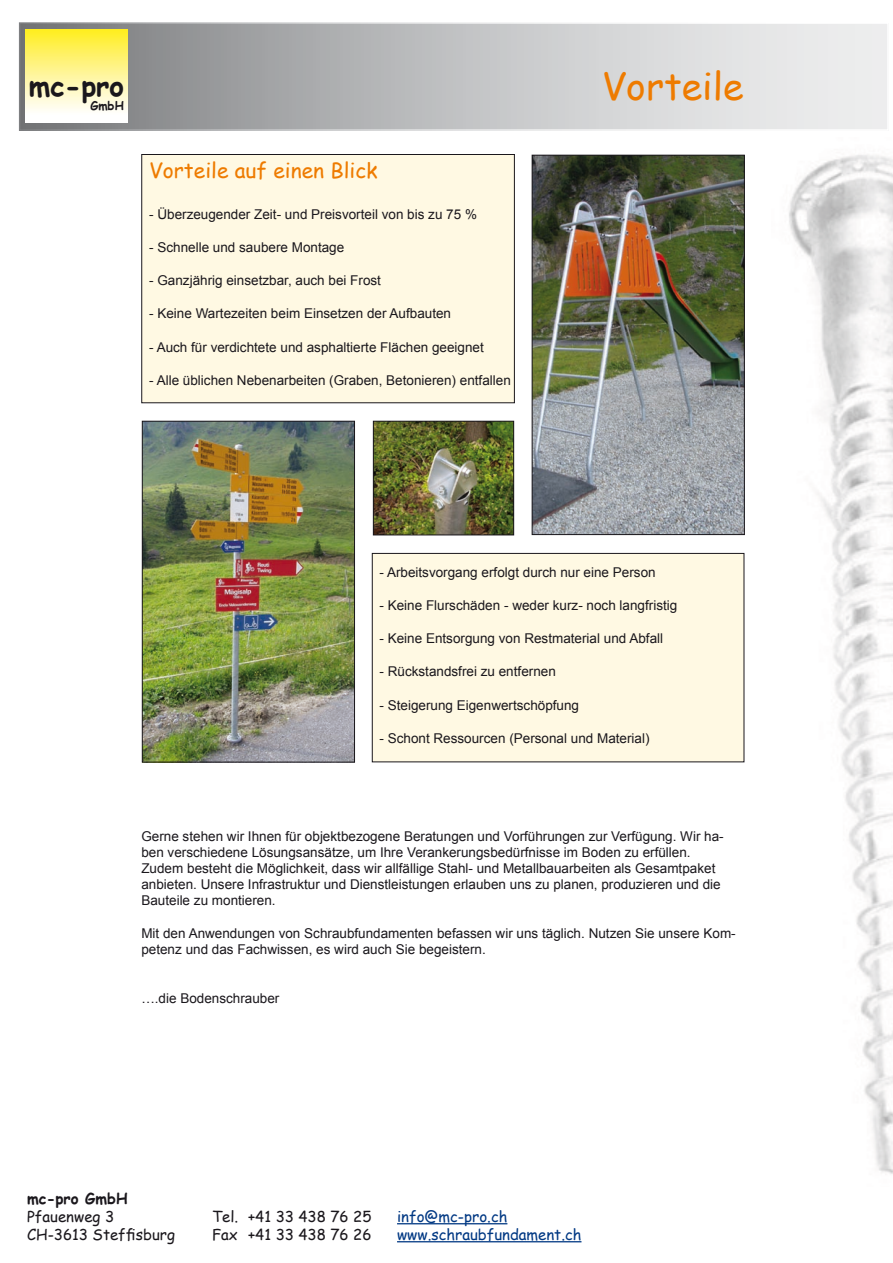
<style>
.page{position:relative;width:893px;height:1263px;background:#fff}
.page>*{position:absolute;margin:0;border:0;box-sizing:border-box;transform-origin:0 0}
.t1{font:37.5px "Comic Sans MS";color:#ee7b00}
.t2{font:700 27.75px "Comic Sans MS";color:#1a171c}
.t3{font:21px "Comic Sans MS";color:#ee7b00}
.t4{font:15px/18px "Comic Sans MS";color:#1a171c}
.t5{font:15px/18px "Comic Sans MS";color:#003883}
.t6{font:700 15px "Comic Sans MS";color:#1a171c}
.t7{font:13.5px/16.2px "Arial";color:#1a171c}
.t8{font:700 11.85px "Comic Sans MS";color:#1a171c}
</style>
<div class="page">
<div style="left:20px;top:23px;width:868px;height:107px;background:linear-gradient(to right,#7b7d7f,#fafbfb)"></div>
<div style="left:19px;top:22px;width:870px;height:109px;border:1px solid #fff"></div>
<div style="left:26px;top:29px;width:102px;height:93px;background:linear-gradient(to bottom,#ffec24,#fff)"></div>
<img style="left:789px;top:155px;width:104px;height:1019px">
<img style="left:375px;top:423px;width:137px;height:110px">
<div style="left:373px;top:421px;width:141px;height:114px;border:1px solid #1a171c"></div>
<div style="left:142px;top:154px;width:372px;height:249px;background:#fff9e3"></div>
<div style="left:141px;top:154px;width:374px;height:249px;border:1px solid #1a171c"></div>
<div style="left:372px;top:553px;width:372px;height:209px;background:#fff9e3"></div>
<div style="left:372px;top:553px;width:372px;height:209px;border:1px solid #1a171c"></div>
<img style="left:534px;top:157px;width:209px;height:376px">
<div style="left:532px;top:155px;width:213px;height:380px;border:1px solid #1a171c"></div>
<img style="left:144px;top:423px;width:209px;height:337px">
<div style="left:142px;top:421px;width:213px;height:341px;border:1px solid #1a171c"></div>
<hr style="left:397px;top:1223px;width:110px;height:1px;background:#003883">
<hr style="left:397px;top:1241px;width:184px;height:1px;background:#003883">
<h2 class="t2" style="left:29px;top:66px;width:97px">mc-pro</h2>
<p class="t8" style="left:90px;top:97px;width:35px">GmbH</p>
<h3 class="t3" style="left:149px;top:155px;width:230px">Vorteile auf einen Blick</h3>
<p class="t7" style="left:149px;top:206px;width:329px">- Überzeugender Zeit- und Preisvorteil von bis zu 75 %</p>
<p class="t7" style="left:149px;top:239px;width:197px">- Schnelle und saubere Montage</p>
<p class="t7" style="left:149px;top:273px;width:233px">- Ganzjährig einsetzbar, auch bei Frost</p>
<p class="t7" style="left:149px;top:306px;width:303px">- Keine Wartezeiten beim Einsetzen der Aufbauten</p>
<p class="t7" style="left:149px;top:339px;width:336px">- Auch für verdichtete und asphaltierte Flächen geeignet</p>
<p class="t7" style="left:149px;top:372px;width:363px">- Alle üblichen Nebenarbeiten (Graben, Betonieren) entfallen</p>
<h1 class="t1" style="left:602px;top:59px;width:143px">Vorteile</h1>
<p class="t7" style="left:379px;top:564px;width:278px">- Arbeitsvorgang erfolgt durch nur eine Person</p>
<p class="t7" style="left:379px;top:597px;width:299px">- Keine Flurschäden - weder kurz- noch langfristig</p>
<p class="t7" style="left:379px;top:630px;width:285px">- Keine Entsorgung von Restmaterial und Abfall</p>
<p class="t7" style="left:379px;top:664px;width:178px">- Rückstandsfrei zu entfernen</p>
<p class="t7" style="left:379px;top:697px;width:201px">- Steigerung Eigenwertschöpfung</p>
<p class="t7" style="left:379px;top:730px;width:272px">- Schont Ressourcen (Personal und Material)</p>
<p class="t7" style="left:141px;top:828px;width:584px">Gerne stehen wir Ihnen für objektbezogene Beratungen und Vorführungen zur Verfügung. Wir ha&shy;ben verschiedene Lösungsansätze, um Ihre Verankerungsbedürfnisse im Boden zu erfüllen.<br>Zudem besteht die Möglichkeit, dass wir allfällige Stahl- und Metallbauarbeiten als Gesamtpaket anbieten. Unsere Infrastruktur und Dienstleistungen erlauben uns zu planen, produzieren und die Bauteile zu montieren.</p>
<p class="t7" style="left:141px;top:925px;width:596px">Mit den Anwendungen von Schraubfundamenten befassen wir uns täglich. Nutzen Sie unsere Kom&shy;petenz und das Fachwissen, es wird auch Sie begeistern.</p>
<p class="t7" style="left:141px;top:990px;width:140px">….die Bodenschrauber</p>
<p class="t6" style="left:27px;top:1187px;width:102px">mc-pro GmbH</p>
<p class="t4" style="left:27px;top:1207px;width:149px">Pfauenweg 3<br>CH-3613 Steffisburg</p>
<p class="t4" style="left:212px;top:1207px;width:161px">Tel. +41 33 438 76 25<br>Fax +41 33 438 76 26</p>
<p class="t5" style="left:397px;top:1207px;width:186px">info@mc-pro.ch www.schraubfundament.ch</p>
</div>
